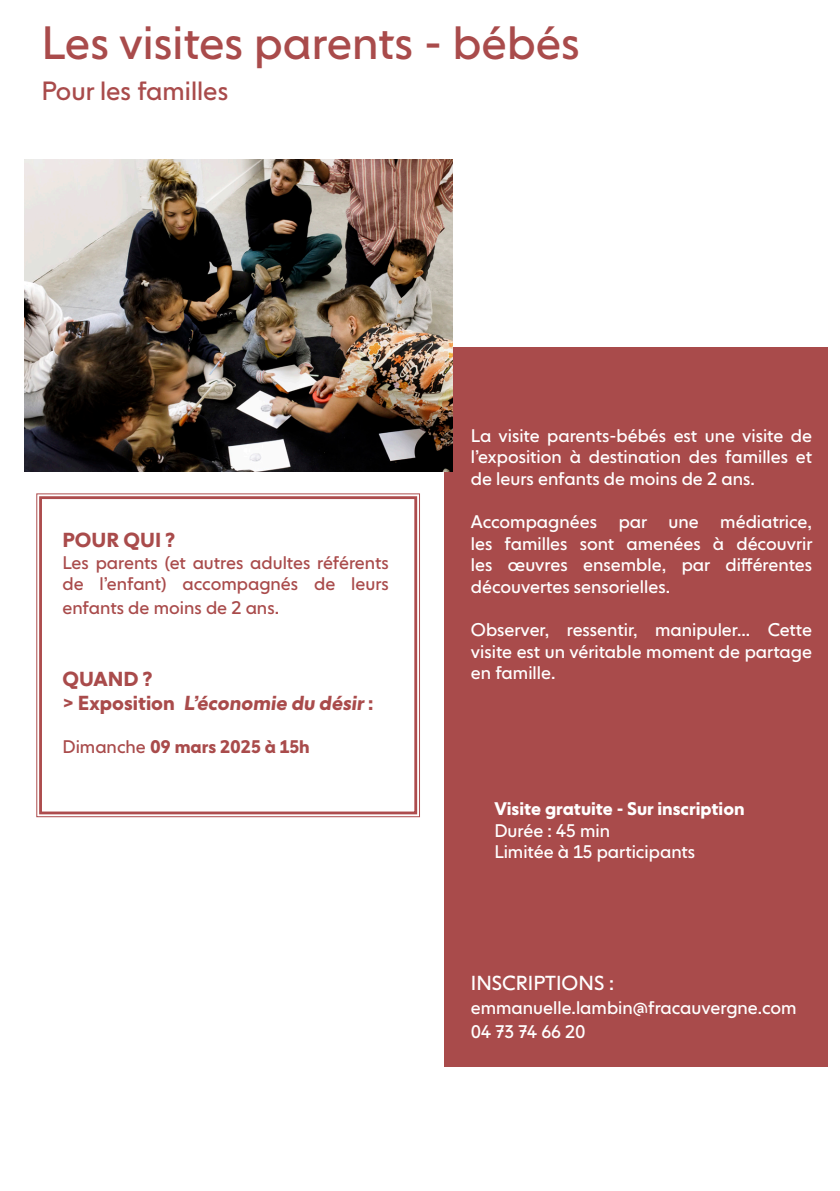
<style>
.page{position:relative;width:840px;height:1191px;background:#fff}
.page>*{position:absolute;margin:0;border:0;box-sizing:border-box;transform-origin:0 0}
.t1{font:46px "NEXT";color:#a94b4b}
.t2{font:26px "NEXT";color:#a94b4b}
.t3{font:700 20px "NEXT";color:#a94b4b}
.t4{font:20px "NEXT";color:#fff}
.t5{font:18px/21.6px "NEXT";color:#fff;text-align:justify}
.t6{font:18px/21.6px "NEXT";color:#a94b4b}
.t7{font:700 18px "NEXT";color:#fff}
.t8{font:700 18px "NEXT";color:#a94b4b}
.s1{font-weight:400}
</style>
<div class="page">
<div style="left:444px;top:347px;width:383px;height:719px;background:#a94b4b"></div>
<img style="left:25px;top:160px;width:427px;height:311px">
<svg style="left:36px;top:493px;width:384px;height:324px"></svg>
<div style="left:39px;top:496px;width:378px;height:318px;border:3px solid #ad4c4d"></div>
<p class="t1" style="left:42px;top:15px;width:539px">Les visites parents - bébés</p>
<p class="t2" style="left:42px;top:76px;width:188px">Pour les familles</p>
<p class="t3" style="left:62px;top:528px;width:114px">POUR QUI ?</p>
<p class="t6" style="left:62px;top:552px;width:327px">Les parents (et autres adultes référents de l’enfant) accompagnés de leurs</p>
<p class="t6" style="left:62px;top:597px;width:218px">enfants de moins de 2 ans.</p>
<p class="t3" style="left:62px;top:667px;width:92px">QUAND ?</p>
<p class="t3" style="left:62px;top:691px;width:312px">&gt; Exposition L’économie du désir :</p>
<p class="t8" style="left:62px;top:736px;width:249px"><span class="s1">Dimanche</span> 09 mars 2025 à 15h</p>
<p class="t5" style="left:470px;top:425px;width:342px">La visite parents-bébés est une visite de l’exposition à destination des familles et de leurs enfants de moins de 2 ans.</p>
<p class="t5" style="left:470px;top:511px;width:343px">Accompagnées par une médiatrice, les familles sont amenées à découvrir les œuvres ensemble, par différentes découvertes sensorielles.</p>
<p class="t5" style="left:470px;top:619px;width:342px">Observer, ressentir, manipuler... Cette visite est un véritable moment de partage en famille.</p>
<p class="t7" style="left:494px;top:798px;width:251px">Visite gratuite - Sur inscription</p>
<p class="t5" style="left:494px;top:820px;width:117px">Durée : 45 min</p>
<p class="t5" style="left:494px;top:841px;width:202px">Limitée à 15 participants</p>
<p class="t4" style="left:470px;top:971px;width:144px">INSCRIPTIONS :</p>
<p class="t5" style="left:470px;top:997px;width:327px">emmanuelle.lambin@fracauvergne.com</p>
<p class="t5" style="left:470px;top:1020px;width:116px">04 73 74 66 20</p>
</div>
